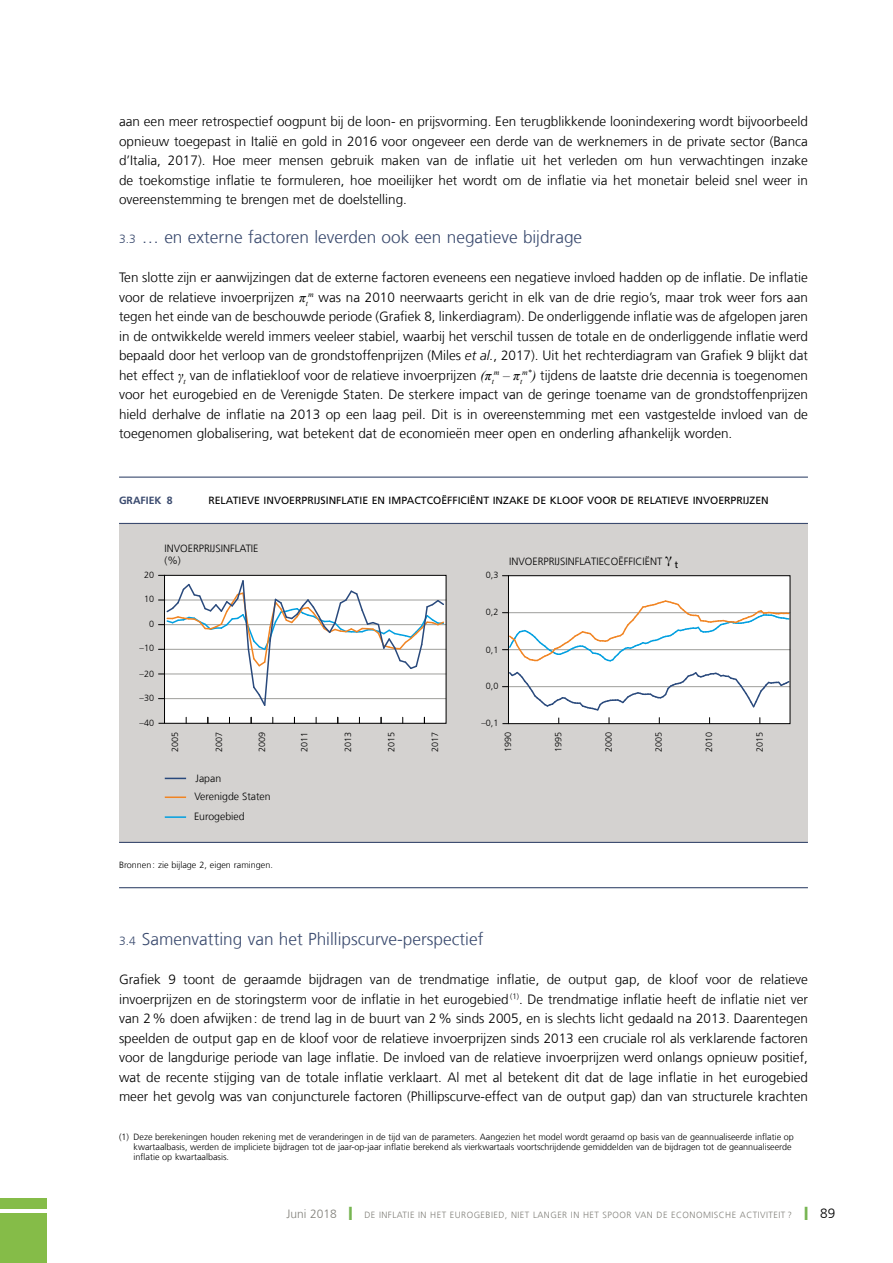
<style>
.page{position:relative;width:893px;height:1263px;background:#fff}
.page>*{position:absolute;margin:0;border:0;box-sizing:border-box;transform-origin:0 0}
.t1{font:300 17.25px "Frutiger LT Com";color:#3b4b6f}
.t2{font:300 13.5px/19.5px "Frutiger LT Com";color:#000;text-align:justify}
.t3{font:10.5px "Frutiger LT Com";color:#000}
.t4{font:300 10.5px/18.9px "Frutiger LT Com";color:#000}
.t5{font:700 10.5px "Frutiger LT Com";color:#3b4b6f}
.t6{font:300 9px/9.8px "Frutiger LT Com";color:#000}
.t7{font:300 9px "Frutiger LT Com";letter-spacing:.05em;color:#81807a}
.t8{font:italic 7.8px "Times New Roman";color:#000}
.s1{font-size:12px}
.s2{font-family:"Times New Roman";font-weight:400;font-style:italic}
.s3{font-style:italic}
.s4{font-size:13.5px}
.s5{font-family:"Times";font-weight:400;font-size:13.5px}
.s6{font-family:"Myriad Pro";font-weight:400}
.s7{color:#77b552}
.s8{font-size:13.5px;color:#000}
</style>
<div class="page">
<div style="left:0;top:1198px;width:47px;height:11px;background:#85bc48"></div>
<div style="left:0;top:1213px;width:47px;height:50px;background:#85bc48"></div>
<div style="left:119px;top:523px;width:689px;height:319px;background:#d4d2d0"></div>
<hr style="left:119px;top:477px;width:689px;height:1px;background:#3b4b6f">
<hr style="left:119px;top:523px;width:689px;height:1px;background:#3b4b6f">
<hr style="left:119px;top:842px;width:689px;height:1px;background:#3b4b6f">
<hr style="left:119px;top:887px;width:689px;height:1px;background:#3b4b6f">
<div style="left:165px;top:575px;width:281px;height:148px;background:#fff"></div>
<div style="left:508px;top:576px;width:282px;height:148px;background:#fff"></div>
<svg style="left:159px;top:575px;width:285px;height:131px"></svg>
<svg style="left:165px;top:778px;width:21px;height:1px"></svg>
<hr style="left:165px;top:796px;width:21px;height:2px;background:#f18422">
<hr style="left:165px;top:816px;width:21px;height:2px;background:#009fe0">
<svg style="left:502px;top:600px;width:286px;height:62px"></svg>
<svg style="left:502px;top:671px;width:286px;height:40px"></svg>
<div style="left:164px;top:575px;width:282px;height:149px;border:1px solid #000"></div>
<div style="left:508px;top:575px;width:282px;height:149px;border:1px solid #000"></div>
<p class="t2" style="left:119px;top:111px;width:690px">aan een meer retrospectief oogpunt bij de loon- en prijsvorming. Een terugblikkende loonindexering wordt bijvoorbeeld opnieuw toegepast in Italië en gold in 2016 voor ongeveer een derde van de werknemers in de private sector (Banca d’Italia, 2017). Hoe meer mensen gebruik maken van de inflatie uit het verleden om hun verwachtingen inzake de toekomstige inflatie te formuleren, hoe moeilijker het wordt om de inflatie via het monetair beleid snel weer in overeenstemming te brengen met de doelstelling.</p>
<p class="t1" style="left:119px;top:226px;width:465px"><span class="s1">3.3</span> … en externe factoren leverden ook een negatieve bijdrage</p>
<p class="t2" style="left:119px;top:267px;width:690px">Ten slotte zijn er aanwijzingen dat de externe factoren eveneens een negatieve invloed hadden op de inflatie. De inflatie voor de relatieve invoerprijzen <span class="s2">π</span><sub>t</sub><sup>m</sup> was na 2010 neerwaarts gericht in elk van de drie regio’s, maar trok weer fors aan tegen het einde van de beschouwde periode (Grafiek 8, linkerdiagram). De onderliggende inflatie was de afgelopen jaren in de ontwikkelde wereld immers veeleer stabiel, waarbij het verschil tussen de totale en de onderliggende inflatie werd bepaald door het verloop van de grondstoffenprijzen (Miles <span class="s3">et al.</span>, 2017). Uit het rechterdiagram van Grafiek 9 blijkt dat het effect <span class="s2">γ</span><sub>t</sub> van de inflatiekloof voor de relatieve invoerprijzen <span class="s2">(π</span><sub>t</sub></p>
<p class="t2" style="left:119px;top:365px;width:690px;text-indent:403px"><sup>m*</sup><span class="s2">)</span> tijdens de laatste drie decennia is toegenomen voor het eurogebied en de Verenigde Staten. De sterkere impact van de geringe toename van de grondstoffenprijzen hield derhalve de inflatie na 2013 op een laag peil. Dit is in overeenstemming met een vastgestelde invloed van de toegenomen globalisering, wat betekent dat de economieën meer open en onderling afhankelijk worden.</p>
<p class="t8" style="left:494px;top:372px;width:30px">m <span class="s4">– π</span>t</p>
<p class="t5" style="left:119px;top:494px;width:55px">GRAFIEK 8</p>
<p class="t3" style="left:208px;top:494px;width:562px">RELATIEVE INVOERPRIJSINFLATIE EN IMPACTCOËFFICIËNT INZAKE DE KLOOF VOOR DE RELATIEVE INVOERPRIJZEN</p>
<p class="t6" style="left:144px;top:570px;width:12px">20</p>
<p class="t6" style="left:144px;top:594px;width:12px">10</p>
<p class="t6" style="left:149px;top:619px;width:7px">0</p>
<p class="t6" style="left:140px;top:643px;width:16px">–10</p>
<p class="t6" style="left:140px;top:669px;width:16px">–20</p>
<p class="t6" style="left:140px;top:693px;width:16px">–30</p>
<p class="t6" style="left:140px;top:718px;width:16px">–40</p>
<p class="t4" style="left:164px;top:542px;width:96px;line-height:12px">INVOERPRĲSINFLATIE (%)</p>
<p class="t6" style="left:170px;top:752px;width:22px;rotate:-90deg">2005</p>
<p class="t6" style="left:214px;top:752px;width:22px;rotate:-90deg">2007</p>
<p class="t6" style="left:257px;top:752px;width:22px;rotate:-90deg">2009</p>
<p class="t6" style="left:300px;top:752px;width:22px;rotate:-90deg">2011</p>
<p class="t6" style="left:343px;top:752px;width:22px;rotate:-90deg">2013</p>
<p class="t6" style="left:386px;top:752px;width:22px;rotate:-90deg">2015</p>
<p class="t6" style="left:430px;top:752px;width:22px;rotate:-90deg">2017</p>
<p class="t4" style="left:194px;top:768px;width:78px">Japan<br>verenigde staten</p>
<p class="t4" style="left:194px;top:807px;width:52px">eurogebied</p>
<p class="t6" style="left:119px;top:860px;width:155px">Bronnen: zie bijlage 2, eigen ramingen.</p>
<p class="t6" style="left:486px;top:570px;width:14px">0,3</p>
<p class="t6" style="left:486px;top:607px;width:14px">0,2</p>
<p class="t4" style="left:509px;top:551px;width:171px">INVOERPRĲSINFLATIECOËFFICIËNT <span class="s5">γ</span> <span class="s6">t</span></p>
<p class="t6" style="left:486px;top:645px;width:14px">0,1</p>
<p class="t6" style="left:486px;top:681px;width:14px">0,0</p>
<p class="t6" style="left:481px;top:718px;width:19px">–0,1</p>
<p class="t6" style="left:503px;top:752px;width:22px;rotate:-90deg">1990</p>
<p class="t6" style="left:553px;top:752px;width:22px;rotate:-90deg">1995</p>
<p class="t6" style="left:604px;top:752px;width:22px;rotate:-90deg">2000</p>
<p class="t6" style="left:654px;top:752px;width:22px;rotate:-90deg">2005</p>
<p class="t6" style="left:704px;top:752px;width:22px;rotate:-90deg">2010</p>
<p class="t6" style="left:755px;top:752px;width:22px;rotate:-90deg">2015</p>
<p class="t1" style="left:119px;top:928px;width:366px"><span class="s1">3.4</span> Samenvatting van het Phillipscurve-perspectief</p>
<p class="t2" style="left:119px;top:969px;width:690px">Grafiek 9 toont de geraamde bijdragen van de trendmatige inflatie, de output gap, de kloof voor de relatieve invoerprijzen en de storingsterm voor de inflatie in het eurogebied <sup>(1)</sup>. De trendmatige inflatie heeft de inflatie niet ver van 2% doen afwijken: de trend lag in de buurt van 2% sinds 2005, en is slechts licht gedaald na 2013. Daarentegen speelden de output gap en de kloof voor de relatieve invoerprijzen sinds 2013 een cruciale rol als verklarende factoren voor de langdurige periode van lage inflatie. De invloed van de relatieve invoerprijzen werd onlangs opnieuw positief, wat de recente stijging van de totale inflatie verklaart. Al met al betekent dit dat de lage inflatie in het eurogebied meer het gevolg was van conjuncturele factoren (Phillipscurve-effect van de output gap) dan van structurele krachten</p>
<p class="t6" style="left:134px;top:1132px;width:662px;text-indent:-14px">(1) Deze berekeningen houden rekening met de veranderingen in de tijd van de parameters. Aangezien het model wordt geraamd op basis van de geannualiseerde inflatie op kwartaalbasis, werden de impliciete bijdragen tot de jaar-op-jaar inflatie berekend als vierkwartaals voortschrijdende gemiddelden van de bijdragen tot de geannualiseerde inflatie op kwartaalbasis.</p>
<p class="t7" style="left:286px;top:1209px;width:550px"><span class="s1">Juni 2018</span> <span class="s7">❙</span> De inflatie in het eurogebied, niet langer in het spoor van de economische activiteit ? <span class="s7">❙</span> <span class="s8">89</span></p>
</div>
